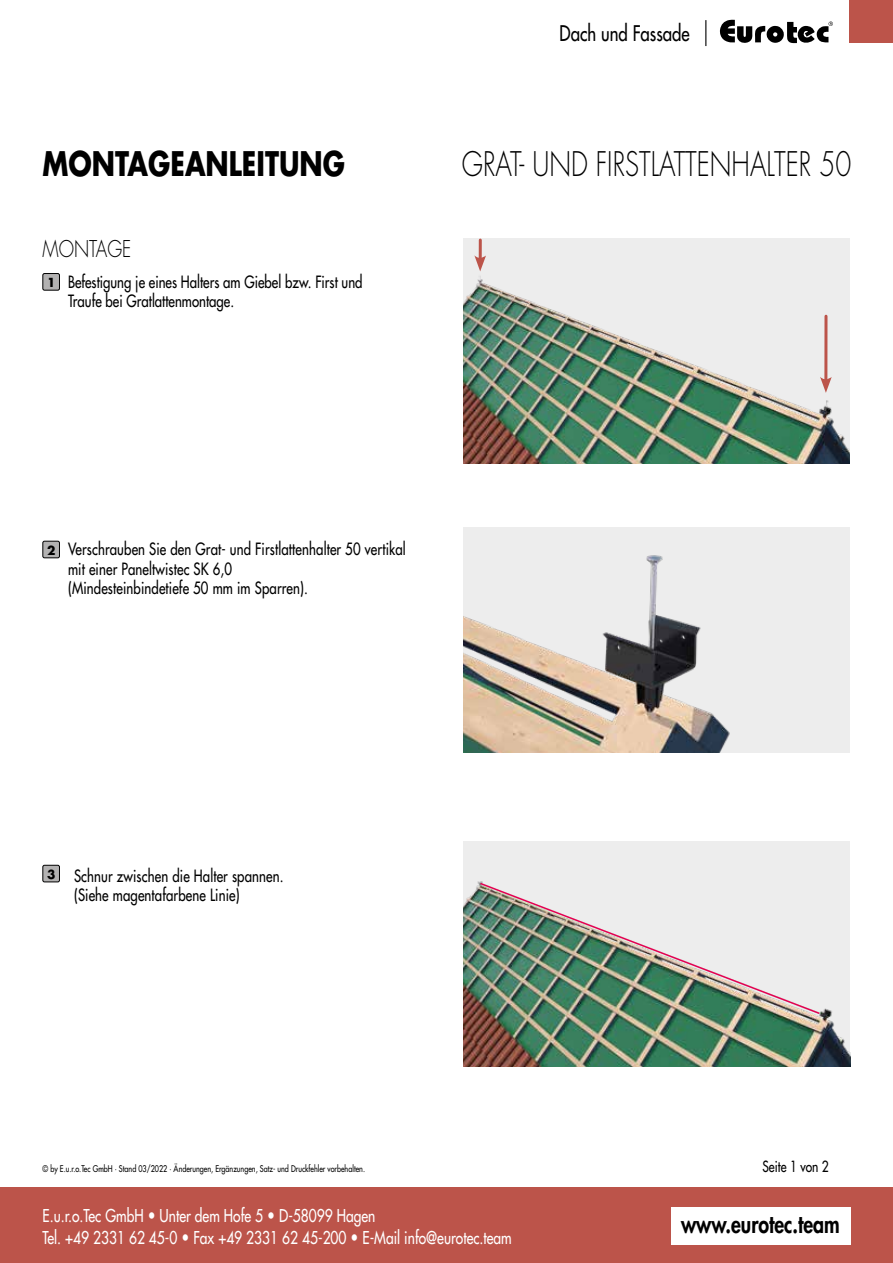
<style>
.page{position:relative;width:893px;height:1263px;background:#fff}
.page>*{position:absolute;margin:0;border:0;box-sizing:border-box;transform-origin:0 0}
.t1{font:300 33px "Futura Std";color:#000;scale:.78 1}
.t2{font:700 33px "Futura Std";color:#000;scale:.8 1}
.t3{font:800 24.3px "Futura Std";color:#000;scale:.8 1}
.t4{font:300 22.5px "Futura Std";color:#000;scale:.8 1}
.t5{font:500 21px "Futura Std";color:#000;scale:.8 1}
.t6{font:500 17.25px/22.5px "Futura Std";color:#fff;scale:.8 1}
.t7{font:500 16.5px/19.8px "Futura Std";letter-spacing:.01em;color:#000;scale:.8 1}
.t8{font:500 15px "Futura Std";color:#000;scale:.8 1}
.t9{font:700 12.15px "Futura Std";color:#000}
.t10{font:500 9px "Futura Std";color:#000;scale:.8 1}
.s1{font-weight:800}
</style>
<div class="page">
<div style="left:849px;top:0;width:44px;height:43px;background:#bc544a"></div>
<svg style="left:720px;top:20px;width:113px;height:24px"></svg>
<svg style="left:705px;top:20px;width:1px;height:26px"></svg>
<div style="left:0;top:1187px;width:893px;height:76px;background:#bc544a"></div>
<div style="left:671px;top:1208px;width:179px;height:37px;background:#fff"></div>
<img style="left:463px;top:527px;width:387px;height:226px">
<img style="left:463px;top:239px;width:387px;height:225px">
<img style="left:463px;top:841px;width:387px;height:225px">
<div style="left:43px;top:273px;width:16px;height:17px;background:#b3b2b2;border-radius:2px"></div>
<div style="left:43px;top:273px;width:17px;height:17px;border:1px solid #000;border-radius:2px"></div>
<div style="left:43px;top:541px;width:16px;height:17px;background:#b3b2b2;border-radius:2px"></div>
<div style="left:43px;top:541px;width:17px;height:17px;border:1px solid #000;border-radius:2px"></div>
<div style="left:43px;top:865px;width:16px;height:17px;background:#b3b2b2;border-radius:2px"></div>
<div style="left:43px;top:865px;width:17px;height:17px;border:1px solid #000;border-radius:2px"></div>
<hr style="left:824px;top:316px;width:3px;height:66px;background:#bc544a">
<svg style="left:820px;top:377px;width:12px;height:16px"></svg>
<hr style="left:479px;top:240px;width:3px;height:21px;background:#bc544a">
<svg style="left:474px;top:255px;width:12px;height:16px"></svg>
<img style="left:479px;top:881px;width:342px;height:134px">
<p class="t5" style="left:559px;top:20px;width:164px">Dach und Fassade</p>
<h1 class="t2" style="left:43px;top:142px;width:380px">MONTAGEANLEITUNG</h1>
<h1 class="t1" style="left:462px;top:144px;width:501px">GRAT- UND FIRSTLATTENHALTER 50</h1>
<h3 class="t4" style="left:43px;top:235px;width:113px">MONTAGE</h3>
<p class="t7" style="left:68px;top:272px;width:370px">Befestigung je eines Halters am Giebel bzw. First und<br>Traufe bei Gratlattenmontage.</p>
<p class="t9" style="left:47px;top:275px;width:10px">1</p>
<p class="t9" style="left:47px;top:542px;width:10px">2</p>
<p class="t7" style="left:68px;top:539px;width:424px">Verschrauben Sie den Grat- und Firstlattenhalter 50 vertikal mit einer Paneltwistec SK 6,0<br>(Mindesteinbindetiefe 50 mm im Sparren).</p>
<p class="t9" style="left:47px;top:866px;width:10px">3</p>
<p class="t7" style="left:74px;top:866px;width:264px">Schnur zwischen die Halter spannen. (Siehe magentafarbene Linie)</p>
<p class="t10" style="left:43px;top:1163px;width:405px">© by E.u.r.o.Tec GmbH · Stand 03/2022 · Änderungen, Ergänzungen, Satz- und Druckfehler vorbehalten.</p>
<p class="t8" style="left:762px;top:1157px;width:85px">Seite 1 von 2</p>
<p class="t6" style="left:43px;top:1204px;width:588px">E.u.r.o.Tec GmbH <span class="s1">•</span> Unter dem Hofe 5 <span class="s1">•</span> D-58099 Hagen<br>Tel. +49 2331 62 45-0 <span class="s1">•</span> Fax +49 2331 62 45-200 <span class="s1">•</span> E-Mail info@eurotec.team</p>
<h2 class="t3" style="left:681px;top:1208px;width:200px">www.eurotec.team</h2>
</div>
